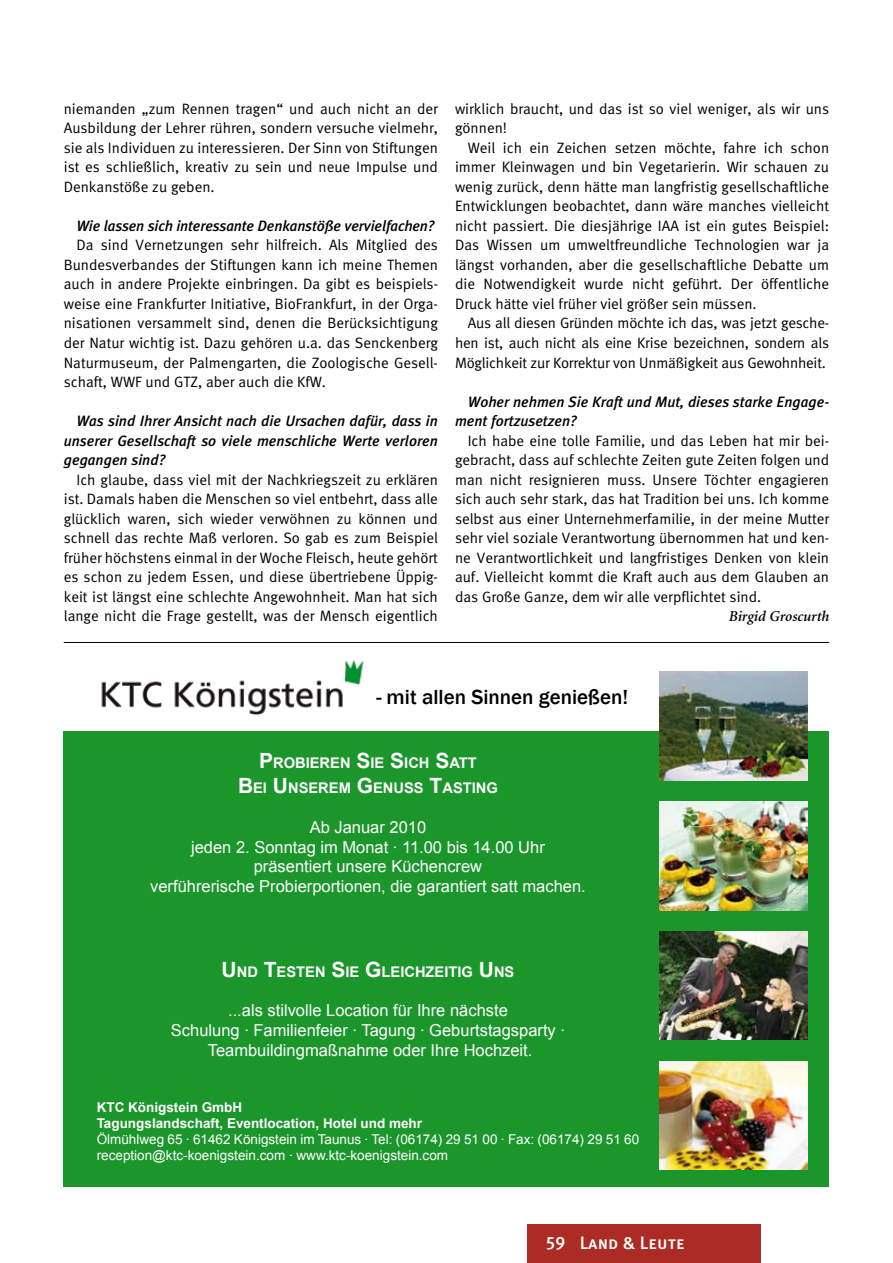
<style>
.page{position:relative;width:893px;height:1263px;background:#fff}
.page>*{position:absolute;margin:0;border:0;box-sizing:border-box;transform-origin:0 0}
.t1{font:500 21px "Franklin Gothic";color:#000}
.t2{font:18px "Meta Plus Medium Caps";color:#fff}
.t3{font:16.5px/19.8px "Arial";color:#fff;text-align:center}
.t4{font:15px/19.5px "Meta Normal";color:#000;text-align:justify}
.t5{font:italic 500 15px/19.5px "Meta Plus";color:#000;text-align:justify}
.t6{font:italic 600 15px "Minion LT";color:#000}
.t7{font:700 14.7px/25.2px "Arial";color:#fff;text-align:center}
.t8{font:13.5px/16.2px "Arial";color:#fff}
.t9{font:700 13.5px/16.2px "Arial";color:#fff}
.s1{font-size:21px}
</style>
<div class="page">
<div style="left:527px;top:1225px;width:234px;height:38px;background:#ad2b25"></div>
<img style="left:101px;top:660px;width:263px;height:55px">
<div style="left:64px;top:731px;width:765px;height:455px;background:#1a962b"></div>
<img style="left:659px;top:672px;width:149px;height:108px">
<img style="left:659px;top:801px;width:149px;height:109px">
<img style="left:659px;top:931px;width:149px;height:109px">
<img style="left:659px;top:1061px;width:149px;height:108px">
<hr style="left:64px;top:642px;width:765px;height:1px;background:#000">
<p class="t4" style="left:64px;top:99px;width:376px">niemanden „zum Rennen tragen“ und auch nicht an der Ausbildung der Lehrer rühren, sondern versuche vielmehr, sie als Individuen zu interessieren. Der Sinn von Stiftungen ist es schließlich, kreativ zu sein und neue Impulse und Denkanstöße zu geben.</p>
<p class="t5" style="left:77px;top:216px;width:359px">Wie lassen sich interessante Denkanstöße vervielfachen?</p>
<p class="t4" style="left:64px;top:235px;width:376px;text-indent:13px">Da sind Vernetzungen sehr hilfreich. Als Mitglied des Bundesverbandes der Stiftungen kann ich meine Themen auch in andere Projekte einbringen. Da gibt es beispiels&shy;weise eine Frankfurter Initiative, BioFrankfurt, in der Orga&shy;nisationen versammelt sind, denen die Berücksichtigung der Natur wichtig ist. Dazu gehören u.a. das Senckenberg Naturmuseum, der Palmengarten, die Zoologische Gesell&shy;schaft, WWF und GTZ, aber auch die KfW.</p>
<p class="t5" style="left:64px;top:411px;width:376px;text-indent:13px">Was sind Ihrer Ansicht nach die Ursachen dafür, dass in unserer Gesellschaft so viele menschliche Werte verloren gegangen sind?</p>
<p class="t4" style="left:64px;top:469px;width:376px;text-indent:13px">Ich glaube, dass viel mit der Nachkriegszeit zu erklären ist. Damals haben die Menschen so viel entbehrt, dass alle glücklich waren, sich wieder verwöhnen zu können und schnell das rechte Maß verloren. So gab es zum Beispiel früher höchstens einmal in der Woche Fleisch, heute gehört es schon zu jedem Essen, und diese übertriebene Üppig&shy;keit ist längst eine schlechte Angewohnheit. Man hat sich lange nicht die Frage gestellt, was der Mensch eigentlich</p>
<p class="t4" style="left:455px;top:99px;width:376px">wirklich braucht, und das ist so viel weniger, als wir uns gönnen!</p>
<p class="t4" style="left:455px;top:138px;width:376px;text-indent:13px">Weil ich ein Zeichen setzen möchte, fahre ich schon immer Kleinwagen und bin Vegetarierin. Wir schauen zu wenig zurück, denn hätte man langfristig gesellschaftliche Entwicklungen beobachtet, dann wäre manches vielleicht nicht passiert. Die diesjährige IAA ist ein gutes Beispiel:<br>Das Wissen um umweltfreundliche Technologien war ja längst vorhanden, aber die gesellschaftliche Debatte um die Notwendigkeit wurde nicht geführt. Der öffentliche Druck hätte viel früher viel größer sein müssen.</p>
<p class="t4" style="left:455px;top:313px;width:376px;text-indent:13px">Aus all diesen Gründen möchte ich das, was jetzt gesche&shy;hen ist, auch nicht als eine Krise bezeichnen, sondern als Möglichkeit zur Korrektur von Unmäßigkeit aus Gewohnheit.</p>
<p class="t5" style="left:455px;top:391px;width:376px;text-indent:13px">Woher nehmen Sie Kraft und Mut, dieses starke Engage&shy;ment fortzusetzen?</p>
<p class="t4" style="left:455px;top:430px;width:376px;text-indent:13px">Ich habe eine tolle Familie, und das Leben hat mir bei&shy;gebracht, dass auf schlechte Zeiten gute Zeiten folgen und man nicht resignieren muss. Unsere Töchter engagieren sich auch sehr stark, das hat Tradition bei uns. Ich komme selbst aus einer Unternehmerfamilie, in der meine Mutter sehr viel soziale Verantwortung übernommen hat und ken&shy;ne Verantwortlichkeit und langfristiges Denken von klein auf. Vielleicht kommt die Kraft auch aus dem Glauben an das Große Ganze, dem wir alle verpflichtet sind.</p>
<p class="t6" style="left:729px;top:609px;width:102px">Birgid Groscurth</p>
<h1 class="t1" style="left:376px;top:684px;width:253px">- mit allen Sinnen genießen!</h1>
<p class="t7" style="left:238px;top:751px;width:261px"><span class="s1">P</span>ROBIEREN <span class="s1">S</span>IE <span class="s1">S</span>ICH <span class="s1">S</span>ATT<br><span class="s1">B</span>EI <span class="s1">U</span>NSEREM <span class="s1">G</span>ENUSS <span class="s1">T</span>ASTING</p>
<p class="t3" style="left:150px;top:817px;width:437px">Ab Januar 2010<br>jeden 2. Sonntag im Monat · 11.00 bis 14.00 Uhr präsentiert unsere Küchencrew<br>verführerische Probierportionen, die garantiert satt machen.</p>
<p class="t7" style="left:222px;top:959px;width:294px"><span class="s1">U</span>ND <span class="s1">T</span>ESTEN <span class="s1">S</span>IE <span class="s1">G</span>LEICHZEITIG <span class="s1">U</span>NS</p>
<p class="t3" style="left:171px;top:1001px;width:396px">...als stilvolle Location für Ihre nächste<br>Schulung · Familienfeier · Tagung · Geburtstagsparty ·<br>Teambuildingmaßnahme oder Ihre Hochzeit.</p>
<p class="t9" style="left:97px;top:1099px;width:327px">KTC Königstein GmbH<br>Tagungslandschaft, Eventlocation, Hotel und mehr</p>
<p class="t8" style="left:97px;top:1131px;width:544px">Ölmühlweg 65 · 61462 Königstein im Taunus · Tel: (06174) 29 51 00 · Fax: (06174) 29 51 60 reception@ktc-koenigstein.com · www.ktc-koenigstein.com</p>
<p class="t2" style="left:546px;top:1232px;width:141px">59 Land &amp; Leute</p>
</div>
